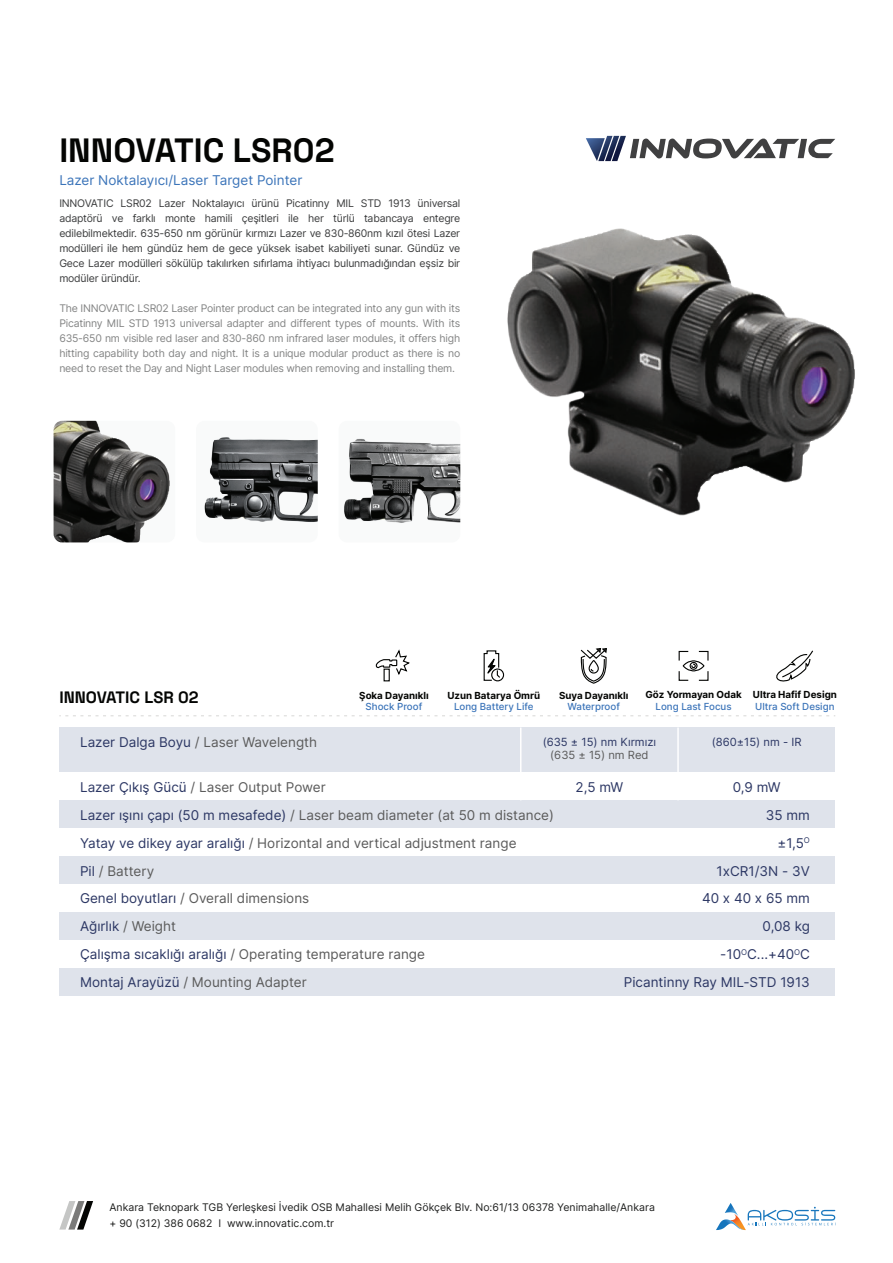
<style>
.page{position:relative;width:893px;height:1263px;background:#fff}
.page>*{position:absolute;margin:0;border:0;box-sizing:border-box;transform-origin:0 0}
.t1{font:700 33.6px "Space Grotesk";color:#040503}
.t2{font:700 16.5px "Space Grotesk";color:#040503}
.t3{font:13.5px "Inter";color:#5b5b5b}
.t4{font:13.5px "Inter";color:#2c3764}
.t5{font:13.5px "Inter";color:#3b74b9}
.t6{font:11.25px "Inter";color:#2c3764}
.t7{font:11.25px "Inter";color:#5b5b5b}
.t8{font:10.5px/15px "Inter";letter-spacing:-.02em;color:#3b3c3d;text-align:justify}
.t9{font:10.5px/15px "Inter";letter-spacing:-.02em;color:#838484;text-align:justify}
.t10{font:10.5px/16.5px "Inter";color:#1e1f1e}
.t11{font:700 9.75px "Inter";color:#040503}
.t12{font:500 9.75px "Inter";color:#3b74b9}
.s1{color:#2c3764}
.s2{color:#5b5b5b}
</style>
<div class="page">
<div style="left:59px;top:727px;width:776px;height:45px;background:#dfe3eb"></div>
<svg style="left:59px;top:1201px;width:34px;height:28px"></svg>
<svg style="left:586px;top:136px;width:249px;height:25px"></svg>
<div style="left:59px;top:856px;width:776px;height:28px;background:#dfe3eb"></div>
<div style="left:59px;top:800px;width:776px;height:28px;background:#dfe3eb"></div>
<div style="left:59px;top:968px;width:776px;height:28px;background:#dfe3eb"></div>
<div style="left:59px;top:912px;width:776px;height:28px;background:#dfe3eb"></div>
<div style="left:384px;top:669px;width:6px;height:12px;border:1px solid #040503"></div>
<svg style="left:375px;top:649px;width:35px;height:28px"></svg>
<div style="left:491px;top:668px;width:13px;height:13px;border:1px solid #040503;border-radius:50%"></div>
<svg style="left:483px;top:650px;width:18px;height:31px"></svg>
<svg style="left:580px;top:648px;width:27px;height:36px"></svg>
<svg style="left:678px;top:650px;width:31px;height:31px"></svg>
<svg style="left:776px;top:650px;width:37px;height:32px"></svg>
<svg style="left:59px;top:715px;width:776px;height:1px"></svg>
<img style="left:507px;top:228px;width:348px;height:288px">
<hr style="left:520px;top:727px;width:1px;height:73px;background:#fff">
<hr style="left:677px;top:727px;width:2px;height:73px;background:#fff">
<div style="left:196px;top:421px;width:122px;height:121px;background:#f9fafa;border-radius:8px"></div>
<img style="left:54px;top:421px;width:116px;height:121px">
<img style="left:204px;top:437px;width:114px;height:85px">
<img style="left:344px;top:438px;width:116px;height:85px">
<svg style="left:716px;top:1203px;width:120px;height:27px"></svg>
<h1 class="t1" style="left:59px;top:125px;width:277px">INNOVATIC LSR02</h1>
<p class="t8" style="left:59px;top:195px;width:402px">INNOVATIC LSR02 Lazer Noktalayıcı ürünü Picatinny MIL STD 1913 üniversal adaptörü ve farklı monte hamili çeşitleri ile her türlü tabancaya entegre edilebilmektedir. 635-650 nm görünür kırmızı Lazer ve 830-860nm kızıl ötesi Lazer modülleri ile hem gündüz hem de gece yüksek isabet kabiliyeti sunar. Gündüz ve Gece Lazer modülleri sökülüp takılırken sıfırlama ihtiyacı bulunmadığından eşsiz bir modüler üründür.</p>
<p class="t9" style="left:59px;top:300px;width:402px">The INNOVATIC LSR02 Laser Pointer product can be integrated into any gun with its Picatinny MIL STD 1913 universal adapter and different types of mounts. With its 635-650 nm visible red laser and 830-860 nm infrared laser modules, it offers high hitting capability both day and night. It is a unique modular product as there is no need to reset the Day and Night Laser modules when removing and installing them.</p>
<p class="t5" style="left:59px;top:170px;width:245px">Lazer Noktalayıcı/Laser Target Pointer</p>
<h2 class="t2" style="left:59px;top:685px;width:141px">INNOVATIC LSR 02</h2>
<p class="t11" style="left:359px;top:688px;width:71px">Şoka Dayanıklı</p>
<p class="t12" style="left:366px;top:700px;width:58px">Shock Proof</p>
<p class="t11" style="left:447px;top:688px;width:94px">Uzun Batarya Ömrü</p>
<p class="t12" style="left:454px;top:700px;width:81px">Long Battery Life</p>
<p class="t11" style="left:559px;top:688px;width:71px">Suya Dayanıklı</p>
<p class="t12" style="left:567px;top:700px;width:54px">Waterproof</p>
<p class="t11" style="left:645px;top:687px;width:98px">Göz Yormayan Odak</p>
<p class="t12" style="left:656px;top:699px;width:78px">Long Last Focus</p>
<p class="t11" style="left:753px;top:687px;width:85px">Ultra Hafif Design</p>
<p class="t12" style="left:755px;top:699px;width:81px">Ultra Soft Design</p>
<p class="t3" style="left:80px;top:732px;width:239px"><span class="s1">Lazer Dalga Boyu</span> / Laser Wavelength</p>
<p class="t3" style="left:80px;top:777px;width:247px"><span class="s1">Lazer Çıkış Gücü</span> / Laser Output Power</p>
<p class="t4" style="left:576px;top:777px;width:49px">2,5 mW</p>
<p class="t4" style="left:733px;top:777px;width:49px">0,9 mW</p>
<p class="t6" style="left:543px;top:733px;width:115px">(635 ± 15) nm Kırmızı</p>
<p class="t6" style="left:712px;top:733px;width:91px">(860±15) nm - IR</p>
<p class="t7" style="left:550px;top:747px;width:100px">(635 ± 15) nm Red</p>
<p class="t3" style="left:80px;top:805px;width:475px"><span class="s1">Lazer ışını çapı (50 m mesafede)</span> / Laser beam diameter (at 50 m distance)</p>
<p class="t4" style="left:766px;top:805px;width:46px">35 mm</p>
<p class="t3" style="left:80px;top:833px;width:438px"><span class="s1">Yatay ve dikey ayar aralığı</span> / Horizontal and vertical adjustment range</p>
<p class="t4" style="left:777px;top:833px;width:34px">±1,5<sup>O</sup></p>
<p class="t3" style="left:80px;top:861px;width:76px"><span class="s1">Pil</span> / Battery</p>
<p class="t4" style="left:717px;top:861px;width:95px">1xCR1/3N - 3V</p>
<p class="t3" style="left:80px;top:889px;width:231px"><span class="s1">Genel boyutları</span> / Overall dimensions</p>
<p class="t4" style="left:702px;top:889px;width:109px">40 x 40 x 65 mm</p>
<p class="t4" style="left:80px;top:917px;width:98px">Ağırlık <span class="s2">/ Weight</span></p>
<p class="t4" style="left:763px;top:917px;width:49px">0,08 kg</p>
<p class="t3" style="left:80px;top:944px;width:346px"><span class="s1">Çalışma sıcaklığı aralığı</span> / Operating temperature range</p>
<p class="t4" style="left:720px;top:944px;width:91px">-10<sup>O</sup>C...+40<sup>O</sup>C</p>
<p class="t3" style="left:80px;top:972px;width:228px"><span class="s1">Montaj Arayüzü</span> / Mounting Adapter</p>
<p class="t4" style="left:624px;top:972px;width:188px">Picantinny Ray MIL-STD 1913</p>
<p class="t10" style="left:109px;top:1198px;width:547px">Ankara Teknopark TGB Yerleşkesi İvedik OSB Mahallesi Melih Gökçek Blv. No:61/13 06378 Yenimahalle/Ankara + 90 (312) 386 0682 I www.innovatic.com.tr</p>
</div>
